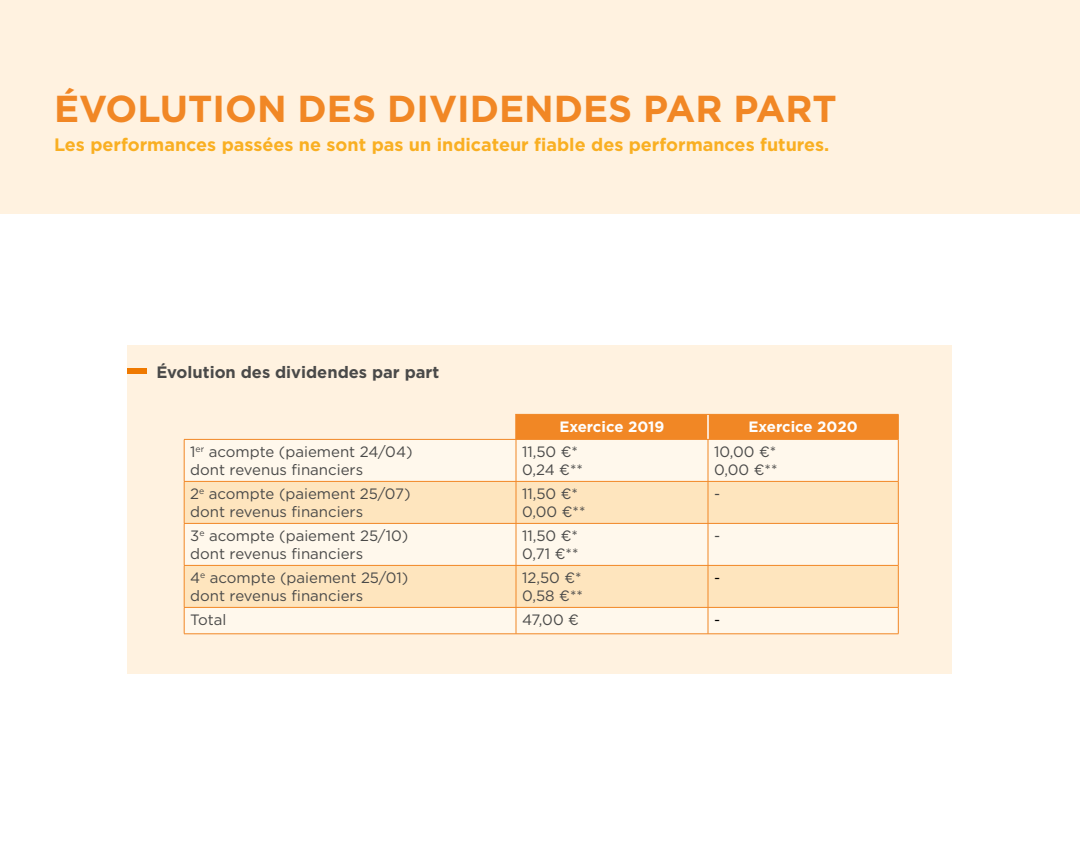
<style>
.page{position:relative;width:1080px;height:864px;background:#fff}
.page>*{position:absolute;margin:0;border:0;box-sizing:border-box;transform-origin:0 0}
.t1{font:700 37.5px "Gotham";color:#f18725}
.t2{font:700 18px "Gotham";color:#f9af22}
.t3{font:700 16.5px "Gotham";color:#4a4a49}
.t4{font:15px/18px "Gotham";color:#4a4a49}
.t5{font:700 15px "Gotham";color:#fefefe}
.t6{font:15px "Gotham";color:#000}
</style>
<div class="page">
<div style="left:128px;top:345px;width:824px;height:329px;background:#fff2e0"></div>
<div style="left:128px;top:368px;width:19px;height:6px;background:#ef7900"></div>
<div style="left:0;top:0;width:1080px;height:214px;background:#fff2e0"></div>
<div style="left:185px;top:440px;width:713px;height:194px;background:#fff8ec"></div>
<svg style="left:185px;top:482px;width:713px;height:125px;fill:#fee5be"></svg>
<hr style="left:515px;top:414px;width:193px;height:1px;background:#f18725">
<div style="left:517px;top:414px;width:382px;height:25px;background:#f18725"></div>
<hr style="left:515px;top:415px;width:2px;height:24px;background:#f18725">
<hr style="left:184px;top:439px;width:332px;height:1px;background:#f18725">
<hr style="left:184px;top:440px;width:1px;height:41px;background:#f18725">
<hr style="left:516px;top:439px;width:192px;height:1px;background:#f18725">
<hr style="left:516px;top:440px;width:1px;height:41px;background:#f18725">
<hr style="left:708px;top:439px;width:190px;height:1px;background:#f18725">
<hr style="left:708px;top:440px;width:1px;height:41px;background:#f18725">
<hr style="left:898px;top:440px;width:1px;height:41px;background:#f18725">
<hr style="left:184px;top:481px;width:332px;height:1px;background:#f18725">
<hr style="left:184px;top:482px;width:1px;height:41px;background:#f18725">
<hr style="left:516px;top:481px;width:192px;height:1px;background:#f18725">
<hr style="left:516px;top:482px;width:1px;height:41px;background:#f18725">
<hr style="left:708px;top:481px;width:190px;height:1px;background:#f18725">
<hr style="left:708px;top:482px;width:1px;height:41px;background:#f18725">
<hr style="left:898px;top:482px;width:1px;height:41px;background:#f18725">
<hr style="left:184px;top:566px;width:1px;height:41px;background:#f18725">
<hr style="left:516px;top:566px;width:1px;height:41px;background:#f18725">
<hr style="left:708px;top:566px;width:1px;height:41px;background:#f18725">
<hr style="left:898px;top:566px;width:1px;height:41px;background:#f18725">
<hr style="left:184px;top:523px;width:332px;height:1px;background:#f18725">
<hr style="left:184px;top:524px;width:1px;height:41px;background:#f18725">
<hr style="left:184px;top:565px;width:332px;height:1px;background:#f18725">
<hr style="left:516px;top:523px;width:192px;height:1px;background:#f18725">
<hr style="left:516px;top:524px;width:1px;height:41px;background:#f18725">
<hr style="left:516px;top:565px;width:192px;height:1px;background:#f18725">
<hr style="left:708px;top:523px;width:190px;height:1px;background:#f18725">
<hr style="left:708px;top:524px;width:1px;height:41px;background:#f18725">
<hr style="left:898px;top:524px;width:1px;height:41px;background:#f18725">
<hr style="left:708px;top:565px;width:190px;height:1px;background:#f18725">
<hr style="left:184px;top:607px;width:332px;height:1px;background:#f18725">
<svg style="left:184px;top:608px;width:1px;height:26px"></svg>
<hr style="left:184px;top:634px;width:332px;height:1px;background:#f18725">
<hr style="left:516px;top:607px;width:192px;height:1px;background:#f18725">
<svg style="left:516px;top:608px;width:1px;height:26px"></svg>
<hr style="left:516px;top:634px;width:192px;height:1px;background:#f18725">
<hr style="left:708px;top:607px;width:190px;height:1px;background:#f18725">
<svg style="left:708px;top:608px;width:1px;height:26px"></svg>
<svg style="left:898px;top:608px;width:1px;height:26px"></svg>
<hr style="left:708px;top:634px;width:190px;height:1px;background:#f18725">
<h1 class="t1" style="left:54px;top:84px;width:784px">ÉVOLUTION DES DIVIDENDES PAR PART</h1>
<p class="t2" style="left:54px;top:133px;width:777px">Les performances passées ne sont pas un indicateur fiable des performances futures.</p>
<p class="t3" style="left:156px;top:361px;width:284px">Évolution des dividendes par part</p>
<p class="t5" style="left:559px;top:417px;width:107px">Exercice 2019</p>
<p class="t5" style="left:749px;top:417px;width:111px">Exercice 2020</p>
<p class="t4" style="left:190px;top:443px;width:224px">1<sup>er</sup> acompte (paiement 24/04) dont revenus financiers</p>
<p class="t4" style="left:522px;top:443px;width:62px">11,50 €*<br>0,24 €**</p>
<p class="t4" style="left:714px;top:443px;width:65px">10,00 €*<br>0,00 €**</p>
<p class="t4" style="left:190px;top:485px;width:222px">2<sup>e</sup> acompte (paiement 25/07) dont revenus financiers</p>
<p class="t4" style="left:522px;top:485px;width:65px">11,50 €*<br>0,00 €**</p>
<p class="t4" style="left:714px;top:485px;width:8px">-</p>
<p class="t4" style="left:190px;top:527px;width:220px">3<sup>e</sup> acompte (paiement 25/10) dont revenus financiers</p>
<p class="t4" style="left:522px;top:527px;width:58px">11,50 €*<br>0,71 €**</p>
<p class="t4" style="left:714px;top:527px;width:8px">-</p>
<p class="t4" style="left:190px;top:569px;width:220px">4<sup>e</sup> acompte (paiement 25/01) dont revenus financiers</p>
<p class="t4" style="left:522px;top:569px;width:62px">12,50 €*<br>0,58 €**</p>
<p class="t6" style="left:714px;top:568px;width:8px">-</p>
<p class="t4" style="left:190px;top:611px;width:38px">Total</p>
<p class="t4" style="left:522px;top:611px;width:59px">47,00 €</p>
<p class="t6" style="left:714px;top:610px;width:8px">-</p>
</div>
